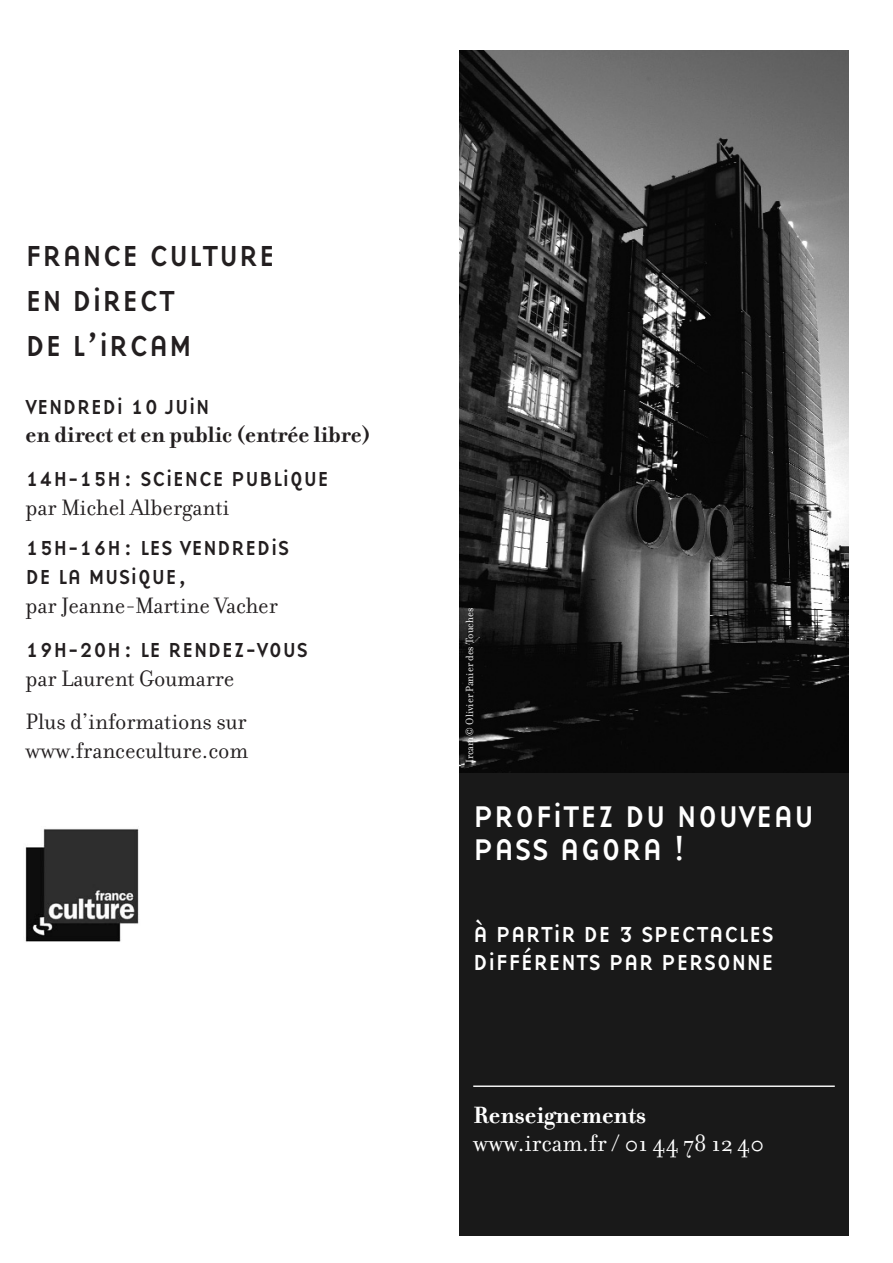
<style>
.page{position:relative;width:893px;height:1263px;background:#fff}
.page>*{position:absolute;margin:0;border:0;box-sizing:border-box;transform-origin:0 0}
.t1{font:31.05px/33.9px "Base Nine";color:#fff}
.t2{font:30px/45px "Base Nine";color:#231f20}
.t3{font:25.35px "Filosofia";color:#fff}
.t4{font:700 25.35px "Filosofia";color:#fff}
.t5{font:24px/43.8px "Filosofia OT";color:#231f20}
.t6{font:700 24px "Filosofia OT";color:#231f20}
.t7{font:22.5px/28.2px "Base Nine";color:#fff}
.t8{font:21px/28.8px "Base Nine";color:#231f20}
.t9{font:11.25px "Filosofia";color:#fff}
</style>
<div class="page">
<img style="left:459px;top:51px;width:390px;height:722px">
<div style="left:459px;top:773px;width:390px;height:463px;background:#191919"></div>
<hr style="left:473px;top:1085px;width:362px;height:2px;background:#fff">
<img style="left:25px;top:828px;width:114px;height:114px">
<p class="t2" style="left:26px;top:233px;width:252px">FRANCE CULTURE<br>EN DIRECT<br>DE L’IRCAM</p>
<p class="t8" style="left:26px;top:392px;width:186px">VENDREDI 10 JUIN</p>
<p class="t6" style="left:26px;top:422px;width:346px">en direct et en public (entrée libre)</p>
<p class="t8" style="left:26px;top:464px;width:305px">14H-15H : SCIENCE PUBLIQUE</p>
<p class="t5" style="left:26px;top:486px;width:205px">par Michel Alberganti</p>
<p class="t8" style="left:26px;top:533px;width:266px">15H-16H : LES VENDREDIS<br>DE LA MUSIQUE,</p>
<p class="t5" style="left:26px;top:584px;width:254px">par Jeanne-Martine Vacher</p>
<p class="t8" style="left:26px;top:635px;width:284px">19H-20H : LE RENDEZ-VOUS</p>
<p class="t5" style="left:26px;top:656px;width:223px">par Laurent Goumarre<br>Plus d’informations sur</p>
<p class="t5" style="left:26px;top:729px;width:224px">www.franceculture.com</p>
<p class="t9" style="left:463px;top:762px;width:156px;rotate:-90deg">Ircam © Olivier Panier des Touches</p>
<p class="t1" style="left:473px;top:798px;width:343px">PROFITEZ DU NOUVEAU<br>PASS AGORA !</p>
<p class="t7" style="left:473px;top:920px;width:302px">À PARTIR DE 3 SPECTACLES<br>DIFFÉRENTS PAR PERSONNE</p>
<p class="t4" style="left:473px;top:1099px;width:174px">Renseignements</p>
<p class="t3" style="left:473px;top:1129px;width:292px">www.ircam.fr / 01 44 78 12 40</p>
</div>
